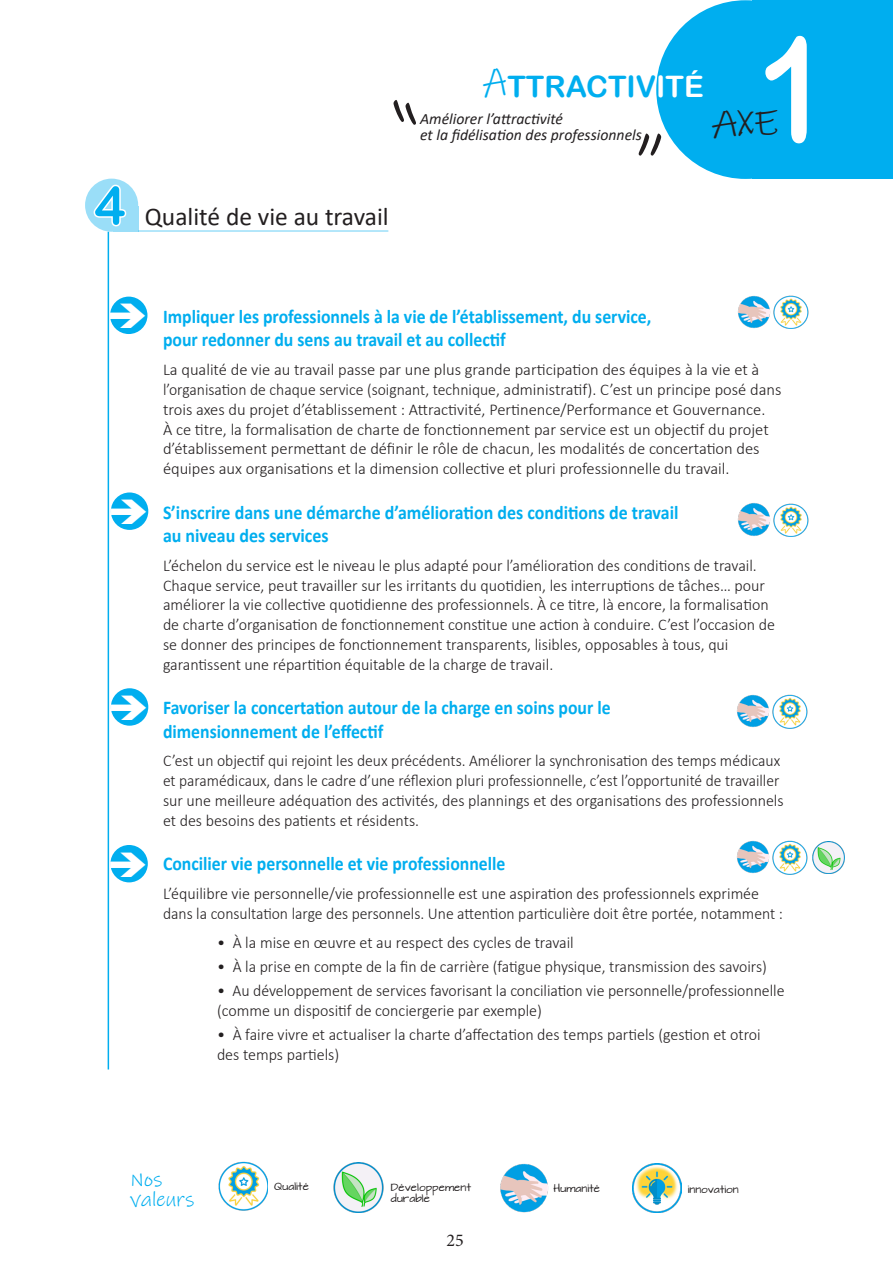
<style>
.page{position:relative;width:893px;height:1263px;background:#fff}
.page>*{position:absolute;margin:0;border:0;box-sizing:border-box;transform-origin:0 0}
.t1{font:146.85px "Arial Rounded MT Bold";color:#fff;scale:.8 1}
.t2{font:93.75px "Ink Free";color:#231f20;scale:.8 1}
.t3{font:37.05px "Ink Free";color:#231f20;scale:1.12 1}
.t4{font:29.55px "Arial Rounded MT Bold";color:#00aeef}
.t5{font:25.5px "Calibri";color:#231f20}
.t6{font:21px/19.5px "Ink Free";color:#00aeef}
.t7{font:700 19.5px/23.4px "Calibri";color:#00aeef;scale:.91 1}
.t8{font:700 19.5px/23.4px "Calibri";color:#00aeef;scale:.92 1}
.t9{font:18px "Minion Pro";color:#231f20}
.t10{font:300 16.5px/19.8px "Calibri";color:#231f20}
.t11{font:300 16.5px/19.8px "Calibri";color:#231f20;scale:.95 1}
.t12{font:italic 15.75px/15.8px "Calibri";color:#231f20}
.t13{font:9.3px "Architects Daughter";color:#231f20}
.s1{font-family:"Arial Rounded MT Bold";font-size:52.5px;color:#00aeef}
.s2{color:#fff}
</style>
<div class="page">
<div style="left:656px;top:0;width:179px;height:179px;background:#00aeef;border-radius:50%"></div>
<div style="left:752px;top:0;width:141px;height:179px;background:#00aeef"></div>
<div style="left:113px;top:206px;width:25px;height:25px;background:#9adef8"></div>
<div style="left:85px;top:179px;width:53px;height:53px;background:#9adef8;border-radius:50%"></div>
<svg style="left:91px;top:183px;width:38px;height:45px"></svg>
<hr style="left:138px;top:230px;width:250px;height:2px;background:#00aeef">
<div style="left:110px;top:297px;width:37px;height:37px;background:#00aeef;border-radius:50%"></div>
<hr style="left:108px;top:232px;width:1px;height:837px;background:#00aeef">
<div style="left:111px;top:492px;width:37px;height:38px;background:#00aeef;border-radius:50%"></div>
<div style="left:111px;top:688px;width:37px;height:38px;background:#00aeef;border-radius:50%"></div>
<div style="left:110px;top:845px;width:38px;height:37px;background:#00aeef;border-radius:50%"></div>
<img style="left:738px;top:296px;width:32px;height:32px">
<img style="left:773px;top:295px;width:36px;height:34px">
<img style="left:738px;top:503px;width:32px;height:33px">
<img style="left:773px;top:503px;width:36px;height:34px">
<img style="left:737px;top:695px;width:32px;height:32px">
<img style="left:772px;top:694px;width:36px;height:35px">
<img style="left:737px;top:841px;width:32px;height:32px">
<img style="left:772px;top:840px;width:36px;height:35px">
<img style="left:812px;top:841px;width:33px;height:32px">
<img style="left:632px;top:1163px;width:49px;height:50px">
<img style="left:500px;top:1163px;width:48px;height:49px">
<img style="left:334px;top:1163px;width:49px;height:49px">
<img style="left:218px;top:1161px;width:50px;height:50px">
<svg style="left:111px;top:499px;width:35px;height:25px"></svg>
<svg style="left:111px;top:695px;width:35px;height:25px"></svg>
<svg style="left:110px;top:851px;width:36px;height:25px"></svg>
<h3 class="t5" style="left:94px;top:199px;width:296px"><span class="s1">4</span> Qualité de vie au travail</h3>
<h3 class="t4" style="left:483px;top:69px;width:222px"><sup>A</sup>TTRACTIV<span class="s2">ITÉ</span></h3>
<p class="t12" style="left:420px;top:110px;width:223px">Améliorer l’attractivité<br>et la fidélisation des professionnels</p>
<h2 class="t2" style="left:635px;top:59px;width:38px">„</h2>
<h1 class="t1" style="left:758px;top:3px;width:89px">1</h1>
<h3 class="t3" style="left:712px;top:100px;width:61px">AXE</h3>
<p class="t7" style="left:163px;top:304px;width:538px;text-indent:-56px"><span class="s2">➔</span> Impliquer les professionnels à la vie de l’établissement, du service, pour redonner du sens au travail et au collectif</p>
<p class="t10" style="left:163px;top:360px;width:620px">La qualité de vie au travail passe par une plus grande participation des équipes à la vie et à l’organisation de chaque service (soignant, technique, administratif). C’est un principe posé dans trois axes du projet d’établissement : Attractivité, Pertinence/Performance et Gouvernance.<br>À ce titre, la formalisation de charte de fonctionnement par service est un objectif du projet d’établissement permettant de définir le rôle de chacun, les modalités de concertation des équipes aux organisations et la dimension collective et pluri professionnelle du travail.</p>
<p class="t8" style="left:163px;top:500px;width:562px">S’inscrire dans une démarche d’amélioration des conditions de travail au niveau des services</p>
<p class="t10" style="left:163px;top:555px;width:613px">L’échelon du service est le niveau le plus adapté pour l’amélioration des conditions de travail.<br>Chaque service, peut travailler sur les irritants du quotidien, les interruptions de tâches… pour améliorer la vie collective quotidienne des professionnels. À ce titre, là encore, la formalisation de charte d’organisation de fonctionnement constitue une action à conduire. C’est l’occasion de se donner des principes de fonctionnement transparents, lisibles, opposables à tous, qui garantissent une répartition équitable de la charge de travail.</p>
<p class="t7" style="left:163px;top:696px;width:493px">Favoriser la concertation autour de la charge en soins pour le dimensionnement de l’effectif</p>
<p class="t11" style="left:163px;top:751px;width:655px">C’est un objectif qui rejoint les deux précédents. Améliorer la synchronisation des temps médicaux et paramédicaux, dans le cadre d’une réflexion pluri professionnelle, c’est l’opportunité de travailler sur une meilleure adéquation des activités, des plannings et des organisations des professionnels et des besoins des patients et résidents.</p>
<p class="t7" style="left:163px;top:852px;width:378px">Concilier vie personnelle et vie professionnelle</p>
<p class="t10" style="left:163px;top:883px;width:621px">L’équilibre vie personnelle/vie professionnelle est une aspiration des professionnels exprimée dans la consultation large des personnels. Une attention particulière doit être portée, notamment :</p>
<p class="t10" style="left:217px;top:932px;width:358px">• À la mise en œuvre et au respect des cycles de travail</p>
<p class="t10" style="left:217px;top:956px;width:551px">• À la prise en compte de la fin de carrière (fatigue physique, transmission des savoirs)</p>
<p class="t10" style="left:217px;top:981px;width:569px">• Au développement de services favorisant la conciliation vie personnelle/professionnelle (comme un dispositif de conciergerie par exemple)</p>
<p class="t10" style="left:217px;top:1025px;width:545px">• À faire vivre et actualiser la charte d’affectation des temps partiels (gestion et otroi des temps partiels)</p>
<p class="t6" style="left:130px;top:1170px;width:66px">Nos valeurs</p>
<p class="t13" style="left:274px;top:1181px;width:36px">Qualité</p>
<p class="t13" style="left:391px;top:1182px;width:82px">Développement</p>
<p class="t13" style="left:553px;top:1183px;width:48px">Humanité</p>
<p class="t13" style="left:688px;top:1184px;width:53px">innovation</p>
<p class="t13" style="left:391px;top:1193px;width:41px">durable</p>
<p class="t9" style="left:446px;top:1228px;width:19px">25</p>
</div>
